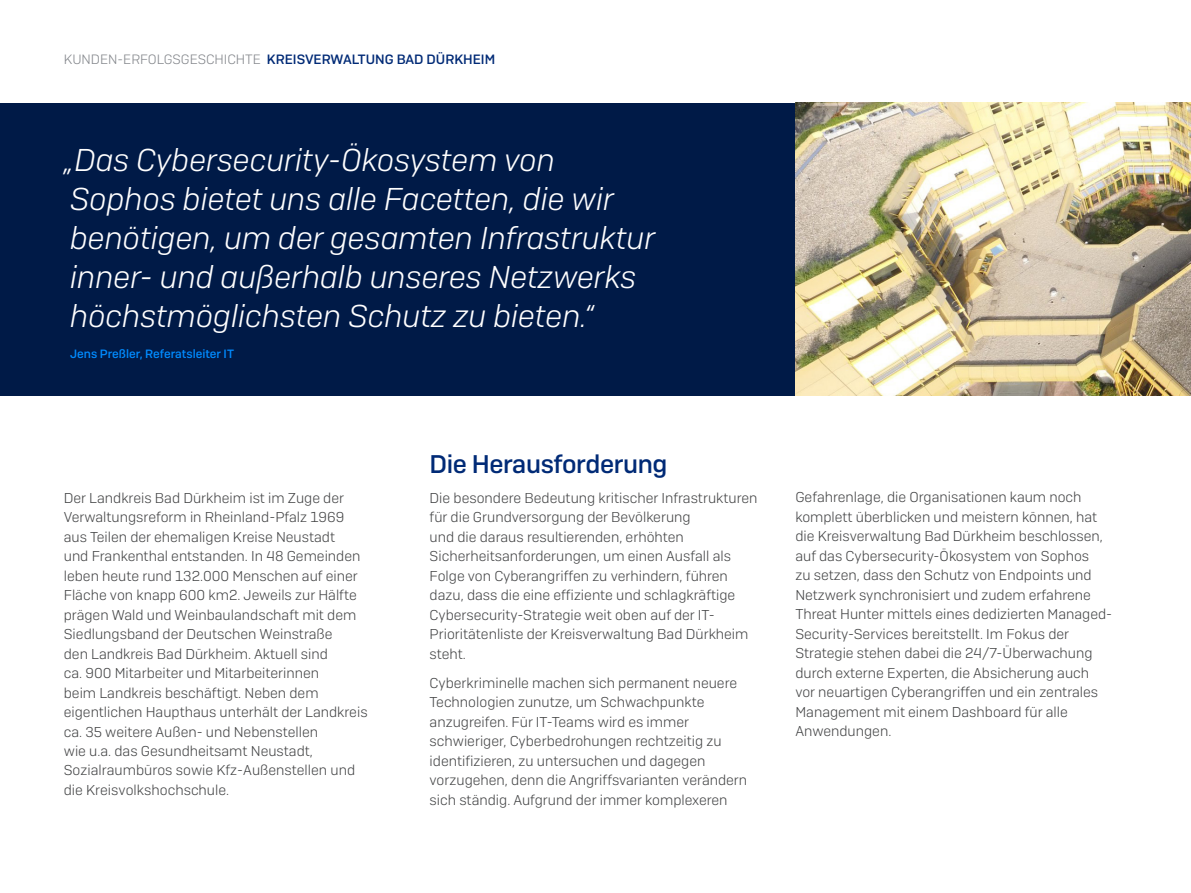
<style>
.page{position:relative;width:1191px;height:893px;background:#fff}
.page>*{position:absolute;margin:0;border:0;box-sizing:border-box;transform-origin:0 0}
.Quote__Reverse{font:italic 300 31.5px/39px "Sophos Sans";color:#fff}
.Subheading{font:500 25.5px "Sophos Sans";letter-spacing:-.015em;color:#002a76}
.Body_Copy{font:300 14.25px/19.5px "Sophos Sans";color:#424344}
.t1{font:500 13.5px "Sophos Sans";color:#002a76}
.Accreditation{font:500 12px "Sophos Sans";color:#008bff}
.s1{font-weight:300;color:#83868b}
</style>
<div class="page">
<div style="left:0;top:103px;width:795px;height:292px;background:#001a47"></div>
<img style="left:795px;top:103px;width:396px;height:292px">
<p class="t1" style="left:64px;top:51px;width:433px"><span class="s1">KUNDEN-ERFOLGSGESCHICHTE</span> KREISVERWALTUNG BAD DÜRKHEIM</p>
<p class="Quote__Reverse" style="left:64px;top:140px;width:593px">„Das Cybersecurity-Ökosystem von Sophos bietet uns alle Facetten, die wir benötigen, um der gesamten Infrastruktur inner- und außerhalb unseres Netzwerks höchstmöglichsten Schutz zu bieten.“</p>
<p class="Accreditation" style="left:70px;top:347px;width:165px">Jens Preßler, Referatsleiter IT</p>
<p class="Body_Copy" style="left:64px;top:488px;width:305px">Der Landkreis Bad Dürkheim ist im Zuge der Verwaltungsreform in Rheinland-Pfalz 1969 aus Teilen der ehemaligen Kreise Neustadt<br>und Frankenthal entstanden. In 48 Gemeinden leben heute rund 132.000 Menschen auf einer Fläche von knapp 600 km2. Jeweils zur Hälfte prägen Wald und Weinbaulandschaft mit dem Siedlungsband der Deutschen Weinstraße<br>den Landkreis Bad Dürkheim. Aktuell sind<br>ca. 900 Mitarbeiter und Mitarbeiterinnen<br>beim Landkreis beschäftigt. Neben dem eigentlichen Haupthaus unterhält der Landkreis ca. 35 weitere Außen- und Nebenstellen<br>wie u.a. das Gesundheitsamt Neustadt, Sozialraumbüros sowie Kfz-Außenstellen und die Kreisvolkshochschule.</p>
<p class="Subheading" style="left:429px;top:449px;width:239px">Die Herausforderung</p>
<p class="Body_Copy" style="left:429px;top:488px;width:329px">Die besondere Bedeutung kritischer Infrastrukturen für die Grundversorgung der Bevölkerung<br>und die daraus resultierenden, erhöhten Sicherheitsanforderungen, um einen Ausfall als Folge von Cyberangriffen zu verhindern, führen dazu, dass die eine effiziente und schlagkräftige Cybersecurity-Strategie weit oben auf der IT-Prioritätenliste der Kreisverwaltung Bad Dürkheim steht.</p>
<p class="Body_Copy" style="left:429px;top:673px;width:319px">Cyberkriminelle machen sich permanent neuere Technologien zunutze, um Schwachpunkte anzugreifen. Für IT-Teams wird es immer schwieriger, Cyberbedrohungen rechtzeitig zu identifizieren, zu untersuchen und dagegen vorzugehen, denn die Angriffsvarianten verändern sich ständig. Aufgrund der immer komplexeren</p>
<p class="Body_Copy" style="left:795px;top:487px;width:318px">Gefahrenlage, die Organisationen kaum noch komplett überblicken und meistern können, hat die Kreisverwaltung Bad Dürkheim beschlossen, auf das Cybersecurity-Ökosystem von Sophos<br>zu setzen, dass den Schutz von Endpoints und Netzwerk synchronisiert und zudem erfahrene Threat Hunter mittels eines dedizierten Managed-Security-Services bereitstellt. Im Fokus der Strategie stehen dabei die 24/7-Überwachung durch externe Experten, die Absicherung auch vor neuartigen Cyberangriffen und ein zentrales Management mit einem Dashboard für alle Anwendungen.</p>
</div>
